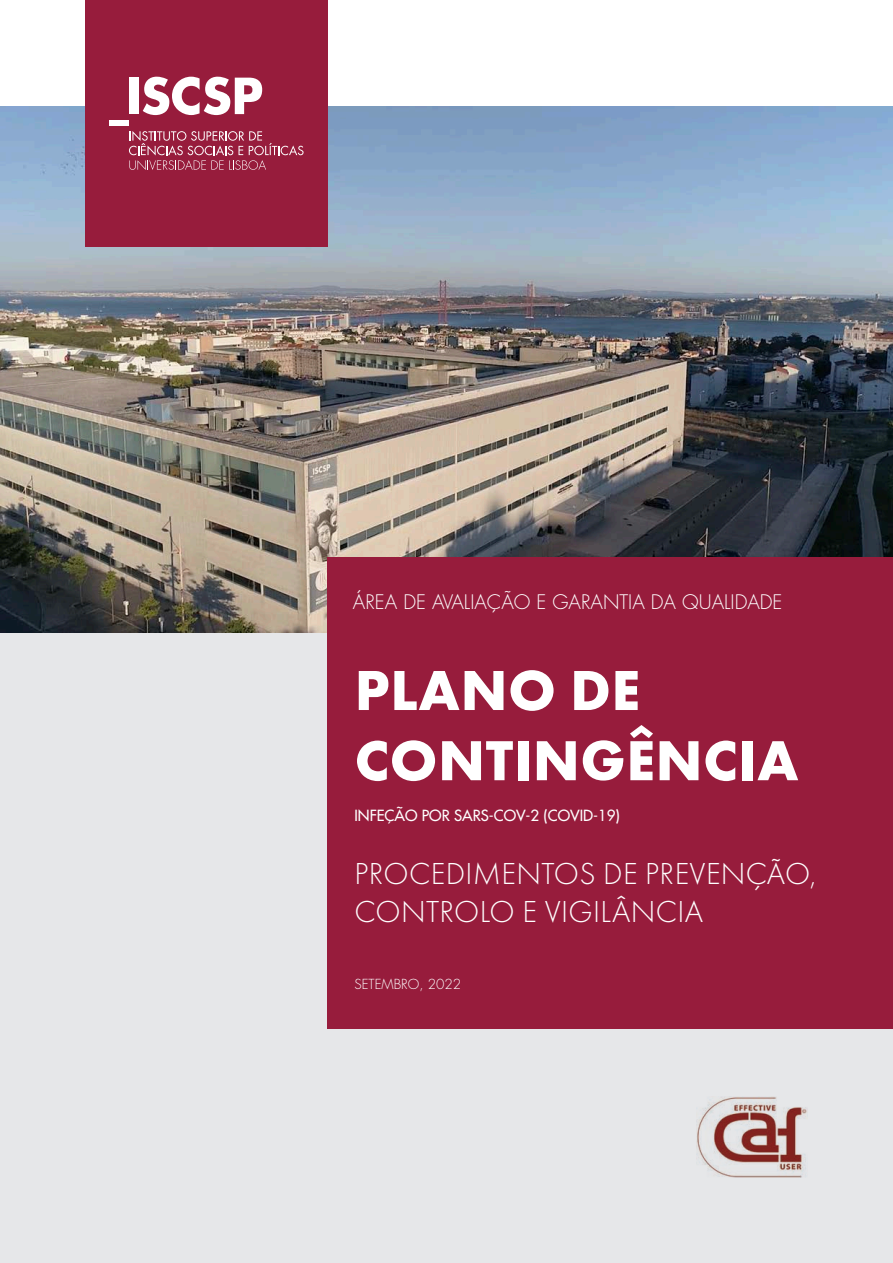
<style>
.page{position:relative;width:893px;height:1263px;background:#fff}
.page>*{position:absolute;margin:0;border:0;box-sizing:border-box;transform-origin:0 0}
.t1{font:700 58.5px/70.2px "Futura PT";letter-spacing:.01em;color:#fff}
.t2{font:300 31.5px/37.8px "Futura PT";letter-spacing:.01em;color:#fff}
.t3{font:300 19.5px "Futura Std";color:#fff}
.t4{font:500 15px "Futura Std";color:#fff}
.t5{font:300 13.5px "Futura Std";color:#fff}
</style>
<div class="page">
<div style="left:0;top:632px;width:893px;height:631px;background:#e6e7e9"></div>
<img style="left:0;top:106px;width:893px;height:526px">
<div style="left:327px;top:558px;width:566px;height:471px;background:#971c3c"></div>
<div style="left:85px;top:0;width:242px;height:247px;background:#971c3c"></div>
<div style="left:129px;top:78px;width:9px;height:36px;background:#fff"></div>
<svg style="left:143px;top:77px;width:119px;height:38px"></svg>
<svg style="left:129px;top:131px;width:175px;height:39px"></svg>
<div style="left:109px;top:121px;width:20px;height:5px;background:#fff"></div>
<img style="left:696px;top:1096px;width:111px;height:82px">
<p class="t3" style="left:353px;top:590px;width:431px">ÁREA DE AVALIAÇÃO E GARANTIA DA QUALIDADE</p>
<p class="t1" style="left:355px;top:654px;width:445px">PLANO DE<br>CONTINGÊNCIA</p>
<p class="t4" style="left:354px;top:806px;width:267px">INFEÇÃO POR SARS-COV-2 (COVID-19)</p>
<p class="t2" style="left:354px;top:854px;width:463px">PROCEDIMENTOS DE PREVENÇÃO,<br>CONTROLO E VIGILÂNCIA</p>
<p class="t5" style="left:354px;top:976px;width:108px">SETEMBRO, 2022</p>
</div>
